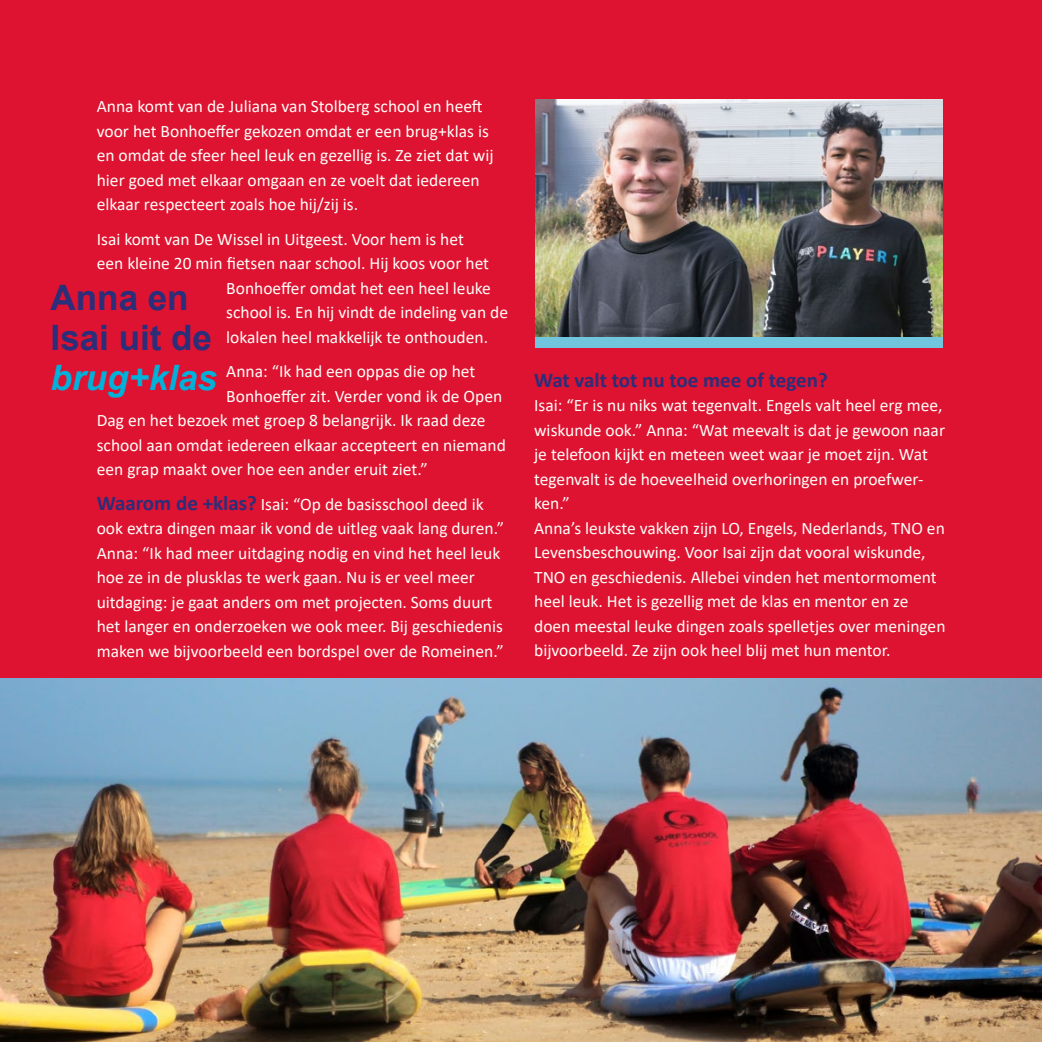
<style>
.page{position:relative;width:1042px;height:1042px;background:#fff}
.page>*{position:absolute;margin:0;border:0;box-sizing:border-box;transform-origin:0 0}
.t1{font:700 35px/40.2px "Arial";color:#2b2e79}
.t2{font:italic 700 35px "Arial";color:#00b2da}
.t3{font:700 21px "Calibri";color:#2b2e79}
.t4{font:17.5px/24.5px "Calibri";color:#fffef9}
.s1{font-weight:700;font-size:21px;color:#2b2e79}
</style>
<div class="page">
<div style="left:0;top:0;width:1042px;height:694px;background:#de1231"></div>
<img style="left:535px;top:99px;width:408px;height:238px">
<div style="left:535px;top:337px;width:408px;height:11px;background:#71c6dd"></div>
<img style="left:0;top:679px;width:1042px;height:363px">
<p class="t4" style="left:97px;top:94px;width:398px">Anna komt van de Juliana van Stolberg school en heeft voor het Bonhoeffer gekozen omdat er een brug+klas is en omdat de sfeer heel leuk en gezellig is. Ze ziet dat wij hier goed met elkaar omgaan en ze voelt dat iedereen elkaar respecteert zoals hoe hij/zij is.</p>
<p class="t4" style="left:97px;top:228px;width:369px">Isai komt van De Wissel in Uitgeest. Voor hem is het</p>
<p class="t4" style="left:97px;top:251px;width:394px">een kleine 20 min fietsen naar school. Hij koos voor het</p>
<p class="t4" style="left:226px;top:275px;width:266px">Bonhoeffer omdat het een heel leuke</p>
<p class="t4" style="left:226px;top:301px;width:283px">school is. En hij vindt de indeling van de</p>
<p class="t4" style="left:226px;top:326px;width:263px">lokalen heel makkelijk te onthouden.</p>
<p class="t4" style="left:226px;top:360px;width:251px">Anna: “Ik had een oppas die op het</p>
<p class="t4" style="left:226px;top:383px;width:277px">Bonhoeffer zit. Verder vond ik de Open</p>
<p class="t4" style="left:97px;top:409px;width:390px">Dag en het bezoek met groep 8 belangrijk. Ik raad deze</p>
<p class="t4" style="left:97px;top:434px;width:411px">school aan omdat iedereen elkaar accepteert en niemand</p>
<p class="t4" style="left:97px;top:458px;width:333px">een grap maakt over hoe een ander eruit ziet.”</p>
<p class="t4" style="left:97px;top:493px;width:409px"><span class="s1">Waarom de +klas?</span> Isai: “Op de basisschool deed ik ook extra dingen maar ik vond de uitleg vaak lang duren.” Anna: “Ik had meer uitdaging nodig en vind het heel leuk hoe ze in de plusklas te werk gaan. Nu is er veel meer uitdaging: je gaat anders om met projecten. Soms duurt het langer en onderzoeken we ook meer. Bij geschiedenis maken we bijvoorbeeld een bordspel over de Romeinen.”</p>
<h1 class="t1" style="left:51px;top:280px;width:163px">Anna en<br>Isai uit de</h1>
<h1 class="t2" style="left:51px;top:364px;width:168px">brug+klas</h1>
<p class="t3" style="left:534px;top:365px;width:295px">Wat valt tot nu toe mee of tegen?</p>
<p class="t4" style="left:534px;top:394px;width:413px">Isai: “Er is nu niks wat tegenvalt. Engels valt heel erg mee, wiskunde ook.” Anna: “Wat meevalt is dat je gewoon naar je telefoon kijkt en meteen weet waar je moet zijn. Wat tegenvalt is de hoeveelheid overhoringen en proefwer&shy;ken.”<br>Anna’s leukste vakken zijn LO, Engels, Nederlands, TNO en Levensbeschouwing. Voor Isai zijn dat vooral wiskunde, TNO en geschiedenis. Allebei vinden het mentormoment heel leuk. Het is gezellig met de klas en mentor en ze doen meestal leuke dingen zoals spelletjes over meningen bijvoorbeeld. Ze zijn ook heel blij met hun mentor.</p>
</div>
